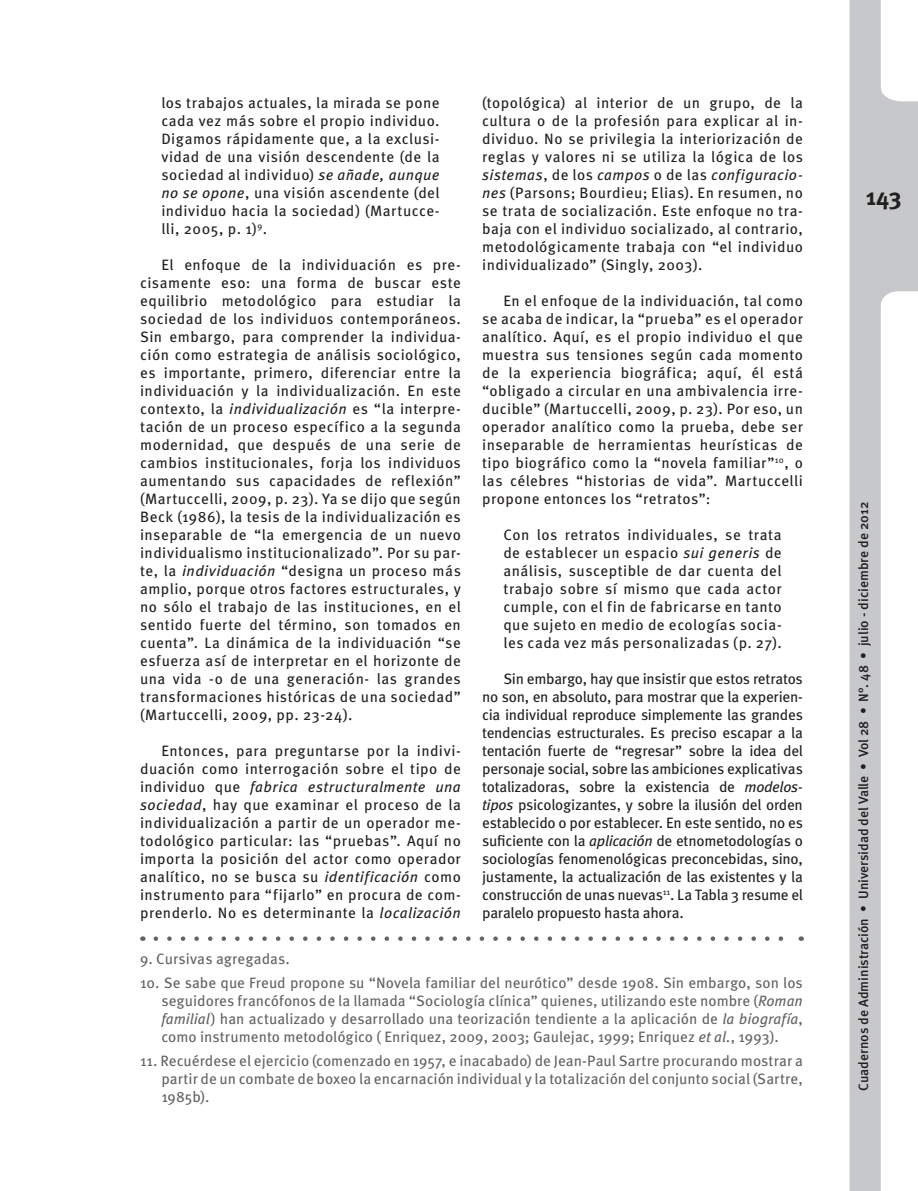
<style>
.page{position:relative;width:918px;height:1191px;background:#fff}
.page>*{position:absolute;margin:0;border:0;box-sizing:border-box;transform-origin:0 0}
.t1{font:700 24px "Meta Pro";color:#231f20}
.cuerpo_d_etexto{font:15px/18px "Meta Pro";letter-spacing:.03em;color:#231f20;text-align:justify}
.citas{font:15px/18px "Meta Pro";color:#636366;text-align:justify}
.citas_textuales{font:15px/18px "Meta Pro";letter-spacing:.03em;color:#231f20;text-align:justify}
.t2{font:500 13.5px "Meta Pro";color:#231f20}
.s1{font-style:italic}
</style>
<div class="page">
<svg style="left:850px;top:0;width:68px;height:1191px;fill:#c7c8ca"></svg>
<svg style="left:156px;top:936px;width:627px;height:5px"></svg>
<p class="citas_textuales" style="left:161px;top:94px;width:280px">los trabajos actuales, la mirada se pone cada vez más sobre el propio individuo.<br>Digamos rápidamente que, a la exclusi&shy;vidad de una visión descendente (de la sociedad al individuo) <span class="s1">se añade, aunque no se opone</span>, una visión ascendente (del individuo hacia la sociedad) (Martucce&shy;lli, 2005, p. 1)<sup>9</sup>.</p>
<p class="cuerpo_d_etexto" style="left:140px;top:256px;width:322px;text-indent:21px">El enfoque de la individuación es pre&shy;cisamente eso: una forma de buscar este equilibrio metodológico para estudiar la sociedad de los individuos contemporáneos.<br>Sin embargo, para comprender la individua&shy;ción como estrategia de análisis sociológico, es importante, primero, diferenciar entre la individuación y la individualización. En este contexto, la <span class="s1">individualización</span> es “la interpre&shy;tación de un proceso específico a la segunda modernidad, que después de una serie de cambios institucionales, forja los individuos aumentando sus capacidades de reflexión” (Martuccelli, 2009, p. 23). Ya se dijo que según Beck (1986), la tesis de la individualización es inseparable de “la emergencia de un nuevo individualismo institucionalizado”. Por su par&shy;te, la <span class="s1">individuación</span> “designa un proceso más amplio, porque otros factores estructurales, y no sólo el trabajo de las instituciones, en el sentido fuerte del término, son tomados en cuenta”. La dinámica de la individuación “se esfuerza así de interpretar en el horizonte de una vida -o de una generación- las grandes transformaciones históricas de una sociedad” (Martuccelli, 2009, pp. 23-24).</p>
<p class="cuerpo_d_etexto" style="left:140px;top:742px;width:322px;text-indent:21px">Entonces, para preguntarse por la indivi&shy;duación como interrogación sobre el tipo de individuo que <span class="s1">fabrica estructuralmente una sociedad</span>, hay que examinar el proceso de la individualización a partir de un operador me&shy;todológico particular: las “pruebas”. Aquí no importa la posición del actor como operador analítico, no se busca su <span class="s1">identificación</span> como instrumento para “fijarlo” en procura de com&shy;prenderlo. No es determinante la <span class="s1">localización</span></p>
<p class="cuerpo_d_etexto" style="left:482px;top:94px;width:322px">(topológica) al interior de un grupo, de la cultura o de la profesión para explicar al in&shy;dividuo. No se privilegia la interiorización de reglas y valores ni se utiliza la lógica de los <span class="s1">sistemas</span>, de los <span class="s1">campos</span> o de las <span class="s1">configuracio&shy;nes</span> (Parsons; Bourdieu; Elias). En resumen, no se trata de socialización. Este enfoque no tra&shy;baja con el individuo socializado, al contrario, metodológicamente trabaja con “el individuo individualizado” (Singly, 2003).</p>
<p class="cuerpo_d_etexto" style="left:482px;top:292px;width:322px;text-indent:21px">En el enfoque de la individuación, tal como se acaba de indicar, la “prueba” es el operador analítico. Aquí, es el propio individuo el que muestra sus tensiones según cada momento de la experiencia biográfica; aquí, él está “obligado a circular en una ambivalencia irre&shy;ducible” (Martuccelli, 2009, p. 23). Por eso, un operador analítico como la prueba, debe ser inseparable de herramientas heurísticas de tipo biográfico como la “novela familiar”<sup>10</sup>, o las célebres “historias de vida”. Martuccelli propone entonces los “retratos”:</p>
<p class="citas_textuales" style="left:503px;top:526px;width:280px">Con los retratos individuales, se trata de establecer un espacio <span class="s1">sui generis</span> de análisis, susceptible de dar cuenta del trabajo sobre sí mismo que cada actor cumple, con el fin de fabricarse en tanto que sujeto en medio de ecologías socia&shy;les cada vez más personalizadas (p. 27).</p>
<p class="cuerpo_d_etexto" style="left:482px;top:670px;width:322px;text-indent:21px">Sin embargo, hay que insistir que estos retratos no son, en absoluto, para mostrar que la experien&shy;cia individual reproduce simplemente las grandes tendencias estructurales. Es preciso escapar a la tentación fuerte de “regresar” sobre la idea del personaje social, sobre las ambiciones explicativas totalizadoras, sobre la existencia de <span class="s1">modelos&shy;tipos</span> psicologizantes, y sobre la ilusión del orden establecido o por establecer. En este sentido, no es suficiente con la <span class="s1">aplicación</span> de etnometodologías o sociologías fenomenológicas preconcebidas, sino, justamente, la actualización de las existentes y la construcción de unas nuevas<sup>11</sup>. La Tabla 3 resume el paralelo propuesto hasta ahora.</p>
<p class="citas" style="left:140px;top:950px;width:151px">9. Cursivas agregadas.</p>
<p class="citas" style="left:161px;top:974px;width:643px;text-indent:-21px">10. Se sabe que Freud propone su “Novela familiar del neurótico” desde 1908. Sin embargo, son los seguidores francófonos de la llamada “Sociología clínica” quienes, utilizando este nombre (<span class="s1">Roman familial</span>) han actualizado y desarrollado una teorización tendiente a la aplicación de <span class="s1">la biografía</span>, como instrumento metodológico ( Enriquez, 2009, 2003; Gaulejac, 1999; Enriquez <span class="s1">et al.</span>, 1993).</p>
<p class="citas" style="left:161px;top:1052px;width:643px;text-indent:-21px">11. Recuérdese el ejercicio (comenzado en 1957, e inacabado) de Jean-Paul Sartre procurando mostrar a partir de un combate de boxeo la encarnación individual y la totalización del conjunto social (Sartre, 1985b).</p>
<h1 class="t1" style="left:866px;top:181px;width:37px">143</h1>
<p class="t2" style="left:855px;top:1090px;width:590px;rotate:-90deg">Cuadernos de Administración • Universidad del Valle • Vol 28 • N°. 48 • julio - diciembre de 2012</p>
</div>
